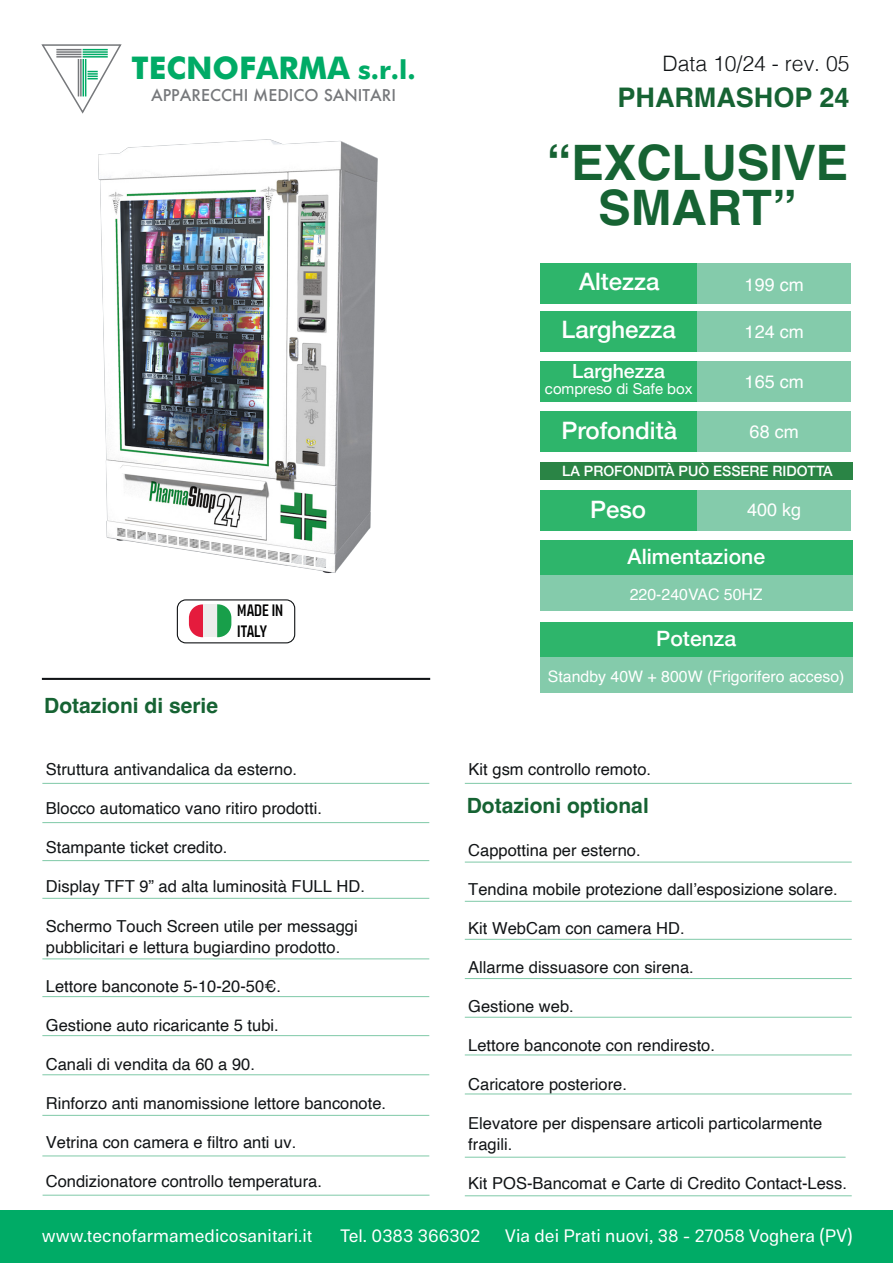
<style>
.page{position:relative;width:893px;height:1263px;background:#fff}
.page>*{position:absolute;margin:0;border:0;box-sizing:border-box;transform-origin:0 0}
.t1{font:700 48.9px/44.8px "Helvetica";color:#166333;text-align:center}
.t2{font:700 31.2px "Futura";color:#00ab66}
.t3{font:700 27px "Helvetica";color:#166333}
.t4{font:500 24px "Helvetica Neue";color:#fff}
.t5{font:300 21.3px "Helvetica";color:#111416}
.t6{font:500 21.15px "Helvetica Neue";color:#fff}
.t7{font:700 21px "Helvetica";color:#166333}
.t8{font:500 19.5px "Helvetica Neue";color:#fff}
.t9{font:18px "Referenz Grotesk";color:#fff}
.t10{font:18px "Helvetica";color:#fff}
.t11{font:16.8px/20.2px "Organetto Regular Ultra Cnd";color:#000001}
.t12{font:16.5px/21px "Helvetica";color:#111416}
.t13{font:15.9px "Helvetica";color:#fff}
.t14{font:500 15.75px "Futura";color:#76787b}
.t15{font:15px "Helvetica Neue";color:#fff}
.t16{font:500 14.25px "Helvetica Neue";color:#fff}
.s1{font-size:26.4px}
</style>
<div class="page">
<div style="left:0;top:1210px;width:893px;height:53px;background:#00ab66"></div>
<svg style="left:41px;top:44px;width:81px;height:70px"></svg>
<hr style="left:85px;top:59px;width:1px;height:37px;background:#00ab66">
<hr style="left:83px;top:59px;width:1px;height:37px;background:#00ab66">
<div style="left:540px;top:263px;width:157px;height:40px;background:#2eb56b"></div>
<div style="left:540px;top:311px;width:157px;height:40px;background:#2eb56b"></div>
<div style="left:540px;top:412px;width:157px;height:40px;background:#2eb56b"></div>
<div style="left:540px;top:490px;width:157px;height:40px;background:#2eb56b"></div>
<div style="left:697px;top:263px;width:154px;height:40px;background:#84cbab"></div>
<div style="left:697px;top:311px;width:154px;height:40px;background:#84cbab"></div>
<div style="left:697px;top:490px;width:154px;height:40px;background:#84cbab"></div>
<div style="left:697px;top:412px;width:154px;height:40px;background:#84cbab"></div>
<div style="left:540px;top:540px;width:312px;height:35px;background:#2eb56b"></div>
<div style="left:540px;top:576px;width:312px;height:35px;background:#84cbab"></div>
<div style="left:540px;top:622px;width:312px;height:35px;background:#2eb56b"></div>
<div style="left:540px;top:657px;width:312px;height:36px;background:#84cbab"></div>
<hr style="left:42px;top:678px;width:388px;height:2px;background:#111416">
<hr style="left:42px;top:783px;width:387px;height:1px;background:#84cbab">
<hr style="left:465px;top:783px;width:387px;height:1px;background:#84cbab">
<hr style="left:42px;top:822px;width:387px;height:1px;background:#84cbab">
<hr style="left:42px;top:860px;width:387px;height:1px;background:#84cbab">
<hr style="left:42px;top:898px;width:387px;height:1px;background:#84cbab">
<hr style="left:42px;top:958px;width:387px;height:1px;background:#84cbab">
<hr style="left:42px;top:996px;width:387px;height:1px;background:#84cbab">
<hr style="left:42px;top:1035px;width:387px;height:1px;background:#84cbab">
<hr style="left:42px;top:1074px;width:387px;height:1px;background:#84cbab">
<hr style="left:42px;top:1115px;width:387px;height:1px;background:#84cbab">
<hr style="left:42px;top:1155px;width:387px;height:1px;background:#84cbab">
<hr style="left:465px;top:861px;width:387px;height:2px;background:#84cbab">
<hr style="left:465px;top:901px;width:387px;height:1px;background:#84cbab">
<hr style="left:465px;top:939px;width:387px;height:1px;background:#84cbab">
<hr style="left:465px;top:978px;width:387px;height:1px;background:#84cbab">
<hr style="left:465px;top:1017px;width:387px;height:1px;background:#84cbab">
<hr style="left:465px;top:1054px;width:387px;height:1px;background:#84cbab">
<hr style="left:465px;top:1093px;width:387px;height:1px;background:#84cbab">
<hr style="left:465px;top:1157px;width:381px;height:1px;background:#84cbab">
<hr style="left:465px;top:1195px;width:387px;height:1px;background:#84cbab">
<hr style="left:43px;top:1195px;width:386px;height:1px;background:#84cbab">
<div style="left:540px;top:361px;width:157px;height:40px;background:#2eb56b"></div>
<div style="left:697px;top:361px;width:154px;height:40px;background:#84cbab"></div>
<div style="left:540px;top:462px;width:312px;height:18px;background:#2a8445"></div>
<svg style="left:189px;top:604px;width:14px;height:33px"></svg>
<div style="left:203px;top:604px;width:14px;height:33px;background:#ecedec"></div>
<svg style="left:217px;top:604px;width:14px;height:33px"></svg>
<div style="left:177px;top:599px;width:118px;height:44px;border:1px solid #111416;border-radius:8px"></div>
<img style="left:99px;top:140px;width:278px;height:433px">
<h2 class="t2" style="left:132px;top:45px;width:285px">TECNOFARMA <span class="s1">s.r.l.</span></h2>
<p class="t14" style="left:151px;top:84px;width:247px">APPARECCHI MEDICO SANITARI</p>
<p class="t11" style="left:237px;top:600px;width:47px">MADE IN<br>ITALY</p>
<p class="t7" style="left:44px;top:693px;width:175px">Dotazioni di serie</p>
<p class="t12" style="left:46px;top:760px;width:253px">Struttura antivandalica da esterno.</p>
<p class="t12" style="left:46px;top:799px;width:278px">Blocco automatico vano ritiro prodotti.</p>
<p class="t12" style="left:46px;top:838px;width:183px">Stampante ticket credito.</p>
<p class="t12" style="left:46px;top:877px;width:321px">Display TFT 9” ad alta luminosità FULL HD.</p>
<p class="t12" style="left:46px;top:916px;width:313px">Schermo Touch Screen utile per messaggi pubblicitari e lettura bugiardino prodotto.</p>
<p class="t12" style="left:46px;top:976px;width:237px">Lettore banconote 5-10-20-50€.</p>
<p class="t12" style="left:46px;top:1015px;width:234px">Gestione auto ricaricante 5 tubi.</p>
<p class="t12" style="left:46px;top:1054px;width:211px">Canali di vendita da 60 a 90.</p>
<p class="t12" style="left:46px;top:1093px;width:342px">Rinforzo anti manomissione lettore banconote.</p>
<p class="t12" style="left:46px;top:1132px;width:252px">Vetrina con camera e filtro anti uv.</p>
<p class="t12" style="left:46px;top:1171px;width:278px">Condizionatore controllo temperatura.</p>
<p class="t5" style="left:662px;top:45px;width:189px">Data 10/24 - rev. 05</p>
<h3 class="t3" style="left:617px;top:81px;width:234px">PHARMASHOP 24</h3>
<h1 class="t1" style="left:547px;top:146px;width:303px">“EXCLUSIVE<br>SMART”</h1>
<h3 class="t4" style="left:579px;top:262px;width:82px">Altezza</h3>
<p class="t10" style="left:745px;top:270px;width:61px">199 cm</p>
<h3 class="t4" style="left:562px;top:310px;width:116px">Larghezza</h3>
<p class="t10" style="left:745px;top:318px;width:61px">124 cm</p>
<p class="t8" style="left:572px;top:355px;width:94px">Larghezza</p>
<p class="t15" style="left:545px;top:378px;width:149px">compreso di Safe box</p>
<p class="t10" style="left:745px;top:368px;width:61px">165 cm</p>
<h3 class="t4" style="left:561px;top:411px;width:117px">Profondità</h3>
<p class="t10" style="left:750px;top:418px;width:51px">68 cm</p>
<p class="t16" style="left:562px;top:460px;width:272px">LA PROFONDITÀ PUÒ ESSERE RIDOTTA</p>
<h3 class="t4" style="left:590px;top:490px;width:58px">Peso</h3>
<p class="t10" style="left:747px;top:495px;width:56px">400 kg</p>
<p class="t6" style="left:628px;top:539px;width:139px">Alimentazione</p>
<p class="t13" style="left:630px;top:582px;width:134px">220-240VAC 50HZ</p>
<p class="t6" style="left:656px;top:621px;width:81px">Potenza</p>
<p class="t13" style="left:548px;top:664px;width:298px">Standby 40W + 800W (Frigorifero acceso)</p>
<p class="t12" style="left:469px;top:759px;width:184px">Kit gsm controllo remoto.</p>
<p class="t7" style="left:467px;top:792px;width:184px">Dotazioni optional</p>
<p class="t12" style="left:468px;top:840px;width:174px">Cappottina per esterno.</p>
<p class="t12" style="left:468px;top:879px;width:371px">Tendina mobile protezione dall’esposizione solare.</p>
<p class="t12" style="left:468px;top:918px;width:218px">Kit WebCam con camera HD.</p>
<p class="t12" style="left:468px;top:957px;width:227px">Allarme dissuasore con sirena.</p>
<p class="t12" style="left:468px;top:996px;width:107px">Gestione web.</p>
<p class="t12" style="left:468px;top:1035px;width:248px">Lettore banconote con rendiresto.</p>
<p class="t12" style="left:468px;top:1074px;width:160px">Caricatore posteriore.</p>
<p class="t12" style="left:468px;top:1113px;width:355px">Elevatore per dispensare articoli particolarmente fragili.</p>
<p class="t12" style="left:468px;top:1173px;width:380px">Kit POS-Bancomat e Carte di Credito Contact-Less.</p>
<p class="t9" style="left:42px;top:1224px;width:272px">www.tecnofarmamedicosanitari.it</p>
<p class="t9" style="left:340px;top:1224px;width:142px">Tel. 0383 366302</p>
<p class="t9" style="left:505px;top:1224px;width:349px">Via dei Prati nuovi, 38 - 27058 Voghera (PV)</p>
</div>
